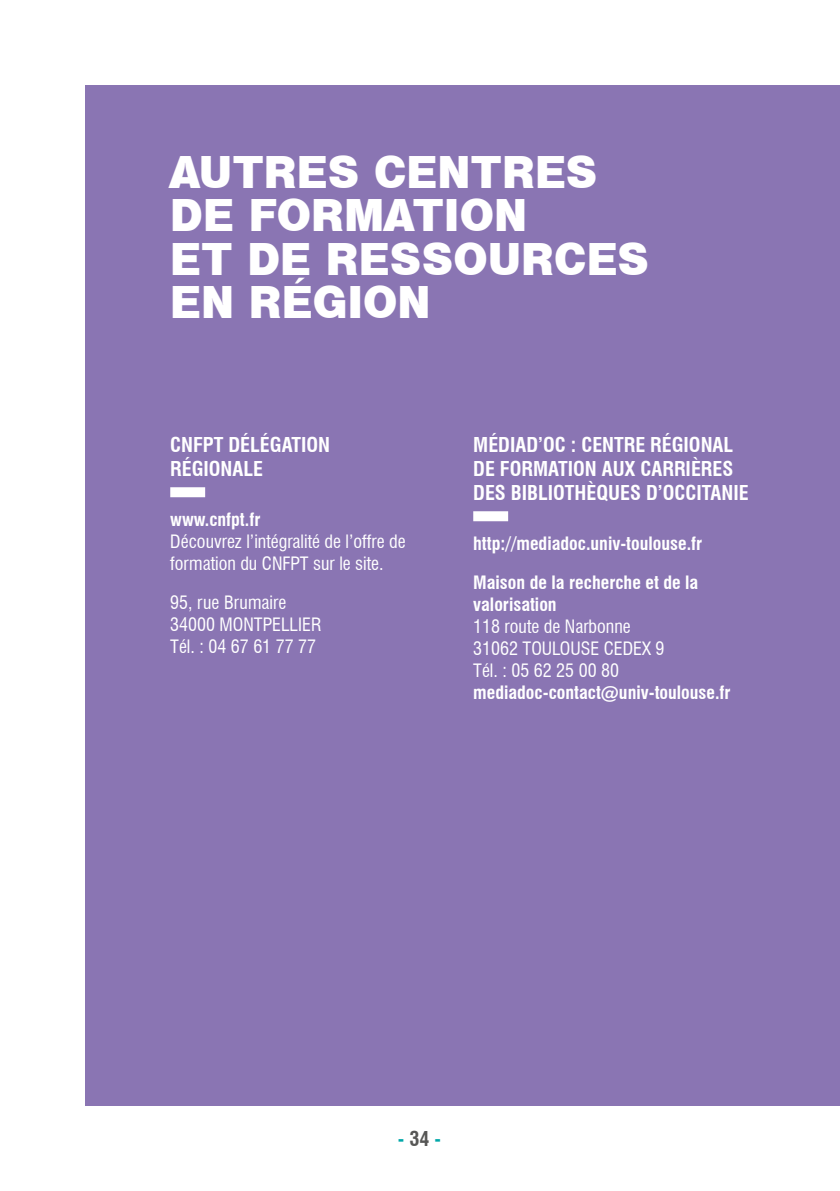
<style>
.page{position:relative;width:840px;height:1191px;background:#fff}
.page>*{position:absolute;margin:0;border:0;box-sizing:border-box;transform-origin:0 0}
.t1{font:41px/43.4px "Swiss 721 BT Black No 2";color:#fff}
.t2{font:700 condensed 20px/24px "Swiss 721 BT";color:#fff}
.t3{font:700 condensed 20px "Swiss 721 BT";color:#00a7a9}
.t4{font:condensed 18px/22px "Swiss 721 BT";color:#fff}
.t5{font:700 condensed 18px/39px "Swiss 721 BT";color:#fff}
.s1{color:#575756}
</style>
<div class="page">
<div style="left:85px;top:85px;width:754px;height:1021px;background:#8a75b3"></div>
<hr style="left:839px;top:85px;width:1px;height:1021px;background:#8a75b3">
<div style="left:170px;top:487px;width:35px;height:10px;background:#fff"></div>
<div style="left:473px;top:511px;width:35px;height:10px;background:#fff"></div>
<h1 class="t1" style="left:170px;top:149px;width:480px">AUTRES CENTRES<br>DE FORMATION<br>ET DE RESSOURCES<br>EN RÉGION</h1>
<p class="t2" style="left:170px;top:432px;width:161px">CNFPT DÉLÉGATION<br>RÉGIONALE</p>
<p class="t5" style="left:170px;top:500px;width:92px">www.cnfpt.fr</p>
<p class="t4" style="left:170px;top:531px;width:237px">Découvrez l’intégralité de l’offre de formation du CNFPT sur le site.</p>
<p class="t4" style="left:170px;top:592px;width:153px">95, rue Brumaire<br>34000 MONTPELLIER<br>Tél. : 04 67 61 77 77</p>
<p class="t2" style="left:473px;top:432px;width:277px">MÉDIAD’OC : CENTRE RÉGIONAL<br>DE FORMATION AUX CARRIÈRES<br>DES BIBLIOTHÈQUES D’OCCITANIE</p>
<p class="t5" style="left:473px;top:524px;width:230px">http://mediadoc.univ-toulouse.fr<br>Maison de la recherche et de la</p>
<p class="t5" style="left:473px;top:585px;width:85px">valorisation</p>
<p class="t4" style="left:473px;top:616px;width:193px">118 route de Narbonne<br>31062 TOULOUSE CEDEX 9<br>Tél. : 05 62 25 00 80</p>
<p class="t5" style="left:473px;top:673px;width:259px">mediadoc-contact@univ-toulouse.fr</p>
<p class="t3" style="left:397px;top:1127px;width:45px">-<span class="s1">34</span>-</p>
</div>
